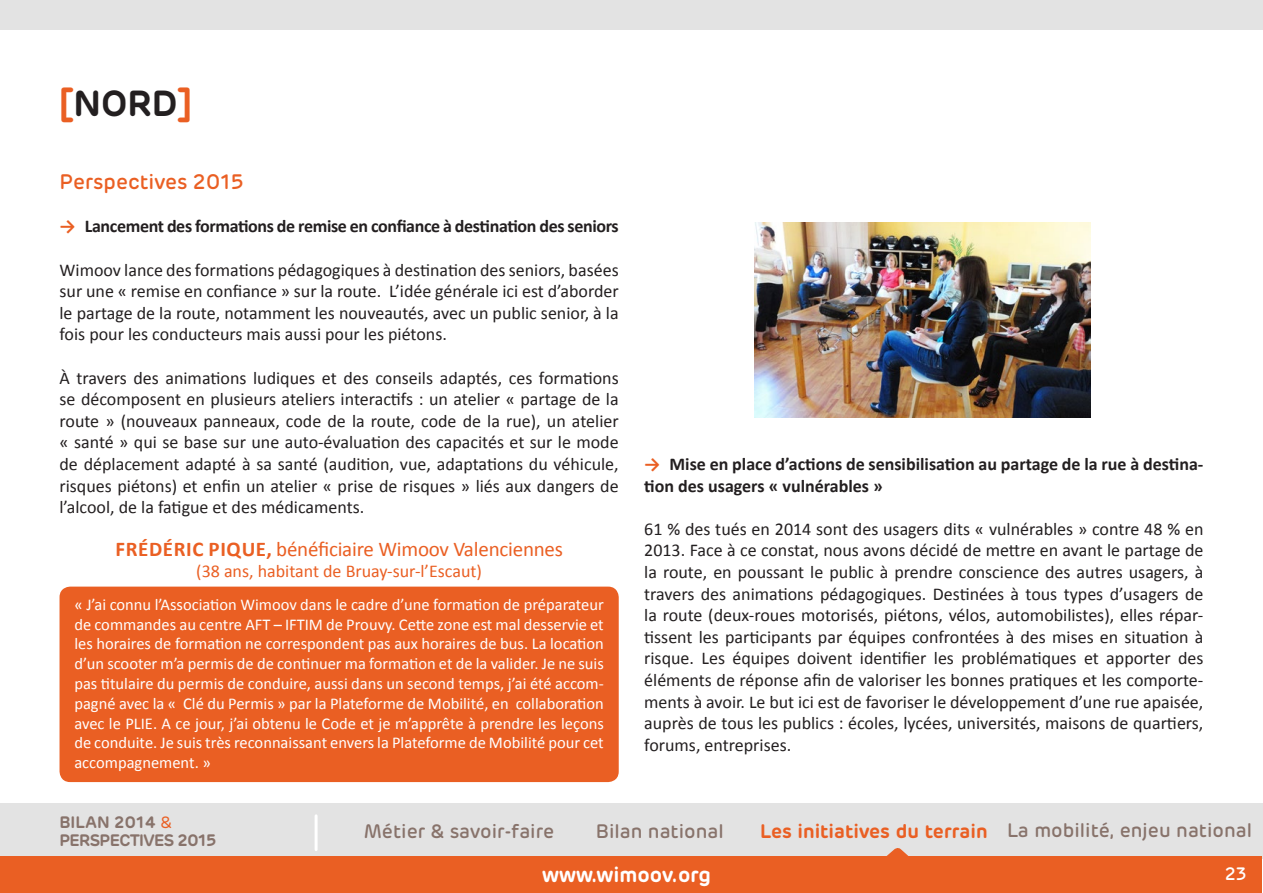
<style>
.page{position:relative;width:1263px;height:893px;background:#fff}
.page>*{position:absolute;margin:0;border:0;box-sizing:border-box;transform-origin:0 0}
.Titre{font:600 36px "Rubrik";color:#231f20}
.Titre_encadré{font:21px "Calibri";letter-spacing:-.01em;color:#ea5f23}
.Sous-titre{font:500 21px "Rubrik";color:#ea5f23}
.t1{font:600 21px "Rubrik";color:#fff}
.t2{font:500 19.5px "Rubrik";color:#88736b}
.t3{font:18px/21.6px "Calibri";color:#231f20;text-align:justify}
.t4{font:700 18px/21.6px "Calibri";color:#231f20}
.t5{font:700 18px "Calibri";letter-spacing:-.02em;color:#231f20}
.Titre_encadré-2{font:18px "Calibri";color:#ea5f23}
.t6{font:500 18px "Rubrik";color:#fff}
.Texte_encadré{font:16.5px/19.8px "Calibri";color:#fff;text-align:justify}
.t7{font:600 16.5px/18px "Rubrik";letter-spacing:-.04em;color:#88736b}
.s1{color:#ea5f23}
.s2{font-weight:700}
.s3{font-weight:400;color:#ea5f23}
.s4{font-weight:600;color:#ea5f23}
</style>
<div class="page">
<img style="left:755px;top:223px;width:336px;height:195px">
<div style="left:1px;top:804px;width:1262px;height:55px;background:#e3e3e3"></div>
<hr style="left:315px;top:816px;width:3px;height:34px;background:#fff">
<div style="left:1px;top:857px;width:1261px;height:36px;background:#ea5f23"></div>
<svg style="left:870px;top:848px;width:55px;height:9px"></svg>
<div style="left:60px;top:587px;width:559px;height:195px;background:#ea5f23;border-radius:11px"></div>
<div style="left:1px;top:0;width:1262px;height:30px;background:#e3e3e3"></div>
<p class="Titre" style="left:60px;top:81px;width:134px"><span class="s1">[</span>NORD<span class="s1">]</span></p>
<p class="Sous-titre" style="left:60px;top:169px;width:186px">Perspectives 2015</p>
<p class="t5" style="left:60px;top:215px;width:561px"><span class="s1">→</span> Lancement des formations de remise en confiance à destination des seniors</p>
<p class="t3" style="left:60px;top:259px;width:561px">Wimoov lance des formations pédagogiques à destination des seniors, basées sur une « remise en confiance » sur la route. L’idée générale ici est d’aborder le partage de la route, notamment les nouveautés, avec un public senior, à la fois pour les conducteurs mais aussi pour les piétons.</p>
<p class="t3" style="left:60px;top:367px;width:561px">À travers des animations ludiques et des conseils adaptés, ces formations se décomposent en plusieurs ateliers interactifs : un atelier « partage de la route » (nouveaux panneaux, code de la route, code de la rue), un atelier « santé » qui se base sur une auto-évaluation des capacités et sur le mode de déplacement adapté à sa santé (audition, vue, adaptations du véhicule, risques piétons) et enfin un atelier « prise de risques » liés aux dangers de l’alcool, de la fatigue et des médicaments.</p>
<p class="Titre_encadré" style="left:115px;top:536px;width:449px"><span class="s2">FRÉDÉRIC PIQUE,</span> bénéficiaire Wimoov Valenciennes</p>
<p class="Titre_encadré-2" style="left:196px;top:560px;width:287px">(38 ans, habitant de Bruay-sur-l’Escaut)</p>
<p class="Texte_encadré" style="left:74px;top:594px;width:531px">« J’ai connu l’Association Wimoov dans le cadre d’une formation de préparateur de commandes au centre AFT – IFTIM de Prouvy. Cette zone est mal desservie et les horaires de formation ne correspondent pas aux horaires de bus. La location d’un scooter m’a permis de de continuer ma formation et de la valider. Je ne suis pas titulaire du permis de conduire, aussi dans un second temps, j’ai été accom&shy;pagné avec la « Clé du Permis » par la Plateforme de Mobilité, en collaboration avec le PLIE. A ce jour, j’ai obtenu le Code et je m’apprête à prendre les leçons de conduite. Je suis très reconnaissant envers la Plateforme de Mobilité pour cet accompagnement. »</p>
<p class="t4" style="left:644px;top:453px;width:561px"><span class="s1">→</span> Mise en place d’actions de sensibilisation au partage de la rue à destina&shy;tion des usagers « vulnérables »</p>
<p class="t3" style="left:644px;top:518px;width:561px">61 % des tués en 2014 sont des usagers dits « vulnérables » contre 48 % en 2013. Face à ce constat, nous avons décidé de mettre en avant le partage de la route, en poussant le public à prendre conscience des autres usagers, à travers des animations pédagogiques. Destinées à tous types d’usagers de la route (deux-roues motorisés, piétons, vélos, automobilistes), elles répar&shy;tissent les participants par équipes confrontées à des mises en situation à risque. Les équipes doivent identifier les problématiques et apporter des éléments de réponse afin de valoriser les bonnes pratiques et les comporte&shy;ments à avoir. Le but ici est de favoriser le développement d’une rue apaisée, auprès de tous les publics : écoles, lycées, universités, maisons de quartiers, forums, entreprises.</p>
<p class="t7" style="left:60px;top:813px;width:158px">BILAN 2014 <span class="s3">&amp;<br></span>PERSPECTIVES 2015</p>
<p class="t2" style="left:364px;top:819px;width:192px">Métier &amp; savoir-faire</p>
<p class="t1" style="left:542px;top:862px;width:171px">www.wimoov.org</p>
<p class="t6" style="left:1225px;top:863px;width:23px">23</p>
<p class="t2" style="left:596px;top:819px;width:129px">Bilan national</p>
<p class="t2" style="left:760px;top:818px;width:493px"><span class="s4">Les initiatives du terrain</span> La mobilité, enjeu national</p>
</div>
